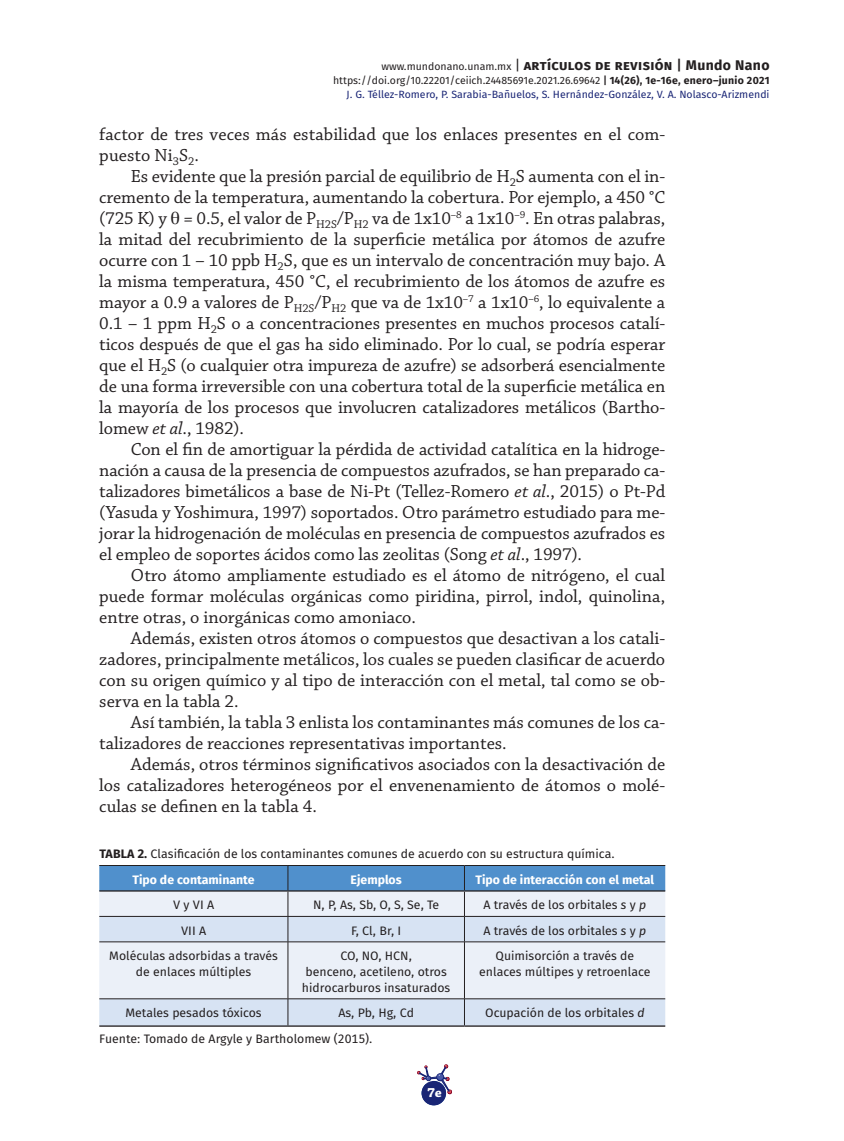
<style>
.page{position:relative;width:844px;height:1141px;background:#fff}
.page>*{position:absolute;margin:0;border:0;box-sizing:border-box;transform-origin:0 0}
.Body_Text{font:18.38px/21px "Chaparral Pro";color:#231f20;text-align:justify}
.t1{font:700 14px "Fira Sans OT";letter-spacing:.025em;color:#231f20}
.t2{font:700 14px "Chaparral Pro";color:#fff}
.Tabla{font:12.25px/15.8px "Fira Sans OT";color:#231f20;text-align:center}
.Pie_Figura{font:12.25px "Fira Sans OT";color:#231f20}
.Tabla-2{font:700 12.25px "Fira Sans OT";color:#fff}
.t3{font:10.5px/14px "Fira Sans OT";color:#192575;text-align:right}
.s1{font-weight:400;font-size:10.5px}
.s2{font-weight:400}
.s3{font-family:"Fira Sans OT Medium";font-weight:400}
.s4{color:#231f20}
.s5{font-family:"Fira Sans OT Medium";color:#231f20}
.s6{font-weight:700;color:#231f20}
.s7{font-style:italic}
.s8{font-weight:700}
</style>
<div class="page">
<svg style="left:417px;top:1065px;width:34px;height:40px"></svg>
<div style="left:421px;top:1081px;width:25px;height:24px;background:#192575;border-radius:50%"></div>
<svg style="left:99px;top:943px;width:566px;height:82px;background:#e3eaf5"></svg>
<svg style="left:99px;top:866px;width:566px;height:76px;background:#adc7e2"></svg>
<hr style="left:99px;top:942px;width:189px;height:1px;background:#231f20">
<hr style="left:288px;top:942px;width:176px;height:1px;background:#231f20">
<hr style="left:287px;top:942px;width:1px;height:57px;background:#231f20">
<hr style="left:464px;top:942px;width:201px;height:1px;background:#231f20">
<hr style="left:464px;top:942px;width:1px;height:57px;background:#231f20">
<hr style="left:99px;top:998px;width:189px;height:1px;background:#231f20">
<hr style="left:288px;top:998px;width:176px;height:1px;background:#231f20">
<svg style="left:287px;top:999px;width:1px;height:26px"></svg>
<hr style="left:464px;top:998px;width:201px;height:1px;background:#231f20">
<svg style="left:464px;top:999px;width:1px;height:26px"></svg>
<hr style="left:99px;top:865px;width:189px;height:1px;background:#231f20">
<hr style="left:288px;top:865px;width:176px;height:1px;background:#231f20">
<hr style="left:464px;top:865px;width:201px;height:1px;background:#231f20">
<hr style="left:99px;top:890px;width:189px;height:2px;background:#231f20">
<hr style="left:288px;top:890px;width:176px;height:2px;background:#231f20">
<hr style="left:464px;top:890px;width:201px;height:2px;background:#231f20">
<hr style="left:99px;top:1025px;width:189px;height:2px;background:#231f20">
<hr style="left:288px;top:1025px;width:176px;height:2px;background:#231f20">
<hr style="left:464px;top:1025px;width:201px;height:2px;background:#231f20">
<p class="t1" style="left:381px;top:55px;width:389px"><span class="s1">www.mundonano.unam.mx</span> <span class="s2">|</span> artículos de revisión <span class="s3">|</span> Mundo Nano</p>
<p class="t3" style="left:333px;top:74px;width:438px"><span class="s4">https://doi.org/10.22201/ceiich.24485691e.2021.26.69642</span> <span class="s5">|</span> <span class="s6">14(26), 1e-16e, enero–junio 2021<br></span>J. G. Téllez-Romero, P. Sarabia-Bañuelos, S. Hernández-González, V. A. Nolasco-Arizmendi</p>
<p class="Body_Text" style="left:99px;top:124px;width:567px">factor de tres veces más estabilidad que los enlaces presentes en el com&shy;puesto Ni<sub>3</sub>S<sub>2</sub>.</p>
<p class="Body_Text" style="left:99px;top:166px;width:567px;text-indent:32px">Es evidente que la presión parcial de equilibrio de H<sub>2</sub>S aumenta con el in&shy;cremento de la temperatura, aumentando la cobertura. Por ejemplo, a 450 °C (725 K) y = 0.5, el valor de P<sub>H2S</sub>/P<sub>H2</sub> va de 1x10<sup>–8</sup> a 1x10<sup>–9</sup>. En otras palabras, la mitad del recubrimiento de la superficie metálica por átomos de azufre ocurre con 1 – 10 ppb H<sub>2</sub>S, que es un intervalo de concentración muy bajo. A la misma temperatura, 450 °C, el recubrimiento de los átomos de azufre es mayor a 0.9 a valores de P<sub>H2S</sub>/P<sub>H2</sub> que va de 1x10<sup>–7</sup> a 1x10<sup>–6</sup>, lo equivalente a 0.1 – 1 ppm H<sub>2</sub>S o a concentraciones presentes en muchos procesos catalí&shy;ticos después de que el gas ha sido eliminado. Por lo cual, se podría esperar que el H<sub>2</sub>S (o cualquier otra impureza de azufre) se adsorberá esencialmente de una forma irreversible con una cobertura total de la superficie metálica en la mayoría de los procesos que involucren catalizadores metálicos (Bartho&shy;lomew <span class="s7">et al</span>., 1982).</p>
<p class="Body_Text" style="left:99px;top:439px;width:567px;text-indent:32px">Con el fin de amortiguar la pérdida de actividad catalítica en la hidroge&shy;nación a causa de la presencia de compuestos azufrados, se han preparado ca&shy;talizadores bimetálicos a base de Ni-Pt (Tellez-Romero <span class="s7">et al</span>., 2015) o Pt-Pd (Yasuda y Yoshimura, 1997) soportados. Otro parámetro estudiado para me&shy;jorar la hidrogenación de moléculas en presencia de compuestos azufrados es el empleo de soportes ácidos como las zeolitas (Song <span class="s7">et al</span>., 1997).</p>
<p class="Body_Text" style="left:99px;top:565px;width:567px;text-indent:32px">Otro átomo ampliamente estudiado es el átomo de nitrógeno, el cual puede formar moléculas orgánicas como piridina, pirrol, indol, quinolina, entre otras, o inorgánicas como amoniaco.</p>
<p class="Body_Text" style="left:99px;top:628px;width:567px;text-indent:32px">Además, existen otros átomos o compuestos que desactivan a los catali&shy;zadores, principalmente metálicos, los cuales se pueden clasificar de acuerdo con su origen químico y al tipo de interacción con el metal, tal como se ob&shy;serva en la tabla 2.</p>
<p class="Body_Text" style="left:99px;top:712px;width:567px;text-indent:32px">Así también, la tabla 3 enlista los contaminantes más comunes de los ca&shy;talizadores de reacciones representativas importantes.</p>
<p class="Body_Text" style="left:99px;top:754px;width:567px;text-indent:32px">Además, otros términos significativos asociados con la desactivación de los catalizadores heterogéneos por el envenenamiento de átomos o molé&shy;culas se definen en la tabla 4.</p>
<p class="Pie_Figura" style="left:99px;top:845px;width:517px"><span class="s8">TABLA 2.</span> Clasificación de los contaminantes comunes de acuerdo con su estructura química.</p>
<p class="Tabla-2" style="left:132px;top:871px;width:124px">Tipo de contaminante</p>
<p class="Tabla-2" style="left:350px;top:871px;width:53px">Ejemplos</p>
<p class="Tabla-2" style="left:475px;top:871px;width:180px">Tipo de interacción con el metal</p>
<p class="Tabla" style="left:173px;top:898px;width:42px">V y VI A</p>
<p class="Tabla" style="left:313px;top:898px;width:127px">N, P, As, Sb, O, S, Se, Te</p>
<p class="Tabla" style="left:483px;top:898px;width:164px">A través de los orbitales <span class="s7">s</span> y <span class="s7">p</span></p>
<p class="Tabla" style="left:181px;top:924px;width:27px">VII A</p>
<p class="Tabla" style="left:351px;top:924px;width:52px">F, Cl, Br, I</p>
<p class="Tabla" style="left:483px;top:924px;width:164px">A través de los orbitales <span class="s7">s</span> y <span class="s7">p</span></p>
<p class="Tabla" style="left:109px;top:949px;width:170px">Moléculas adsorbidas a través de enlaces múltiples</p>
<p class="Tabla" style="left:340px;top:949px;width:73px">CO, NO, HCN,</p>
<p class="Tabla" style="left:479px;top:949px;width:173px">Quimisorción a través de enlaces múltipes y retroenlace</p>
<p class="Tabla" style="left:302px;top:965px;width:150px;text-align:left">benceno, acetileno, otros hidrocarburos insaturados</p>
<p class="Tabla" style="left:125px;top:1006px;width:138px">Metales pesados tóxicos</p>
<p class="Tabla" style="left:338px;top:1006px;width:77px">As, Pb, Hg, Cd</p>
<p class="Tabla" style="left:485px;top:1006px;width:161px">Ocupación de los orbitales <span class="s7">d</span></p>
<p class="Pie_Figura" style="left:99px;top:1030px;width:274px">Fuente: Tomado de Argyle y Bartholomew (2015).</p>
<p class="t2" style="left:427px;top:1085px;width:16px">7e</p>
</div>
